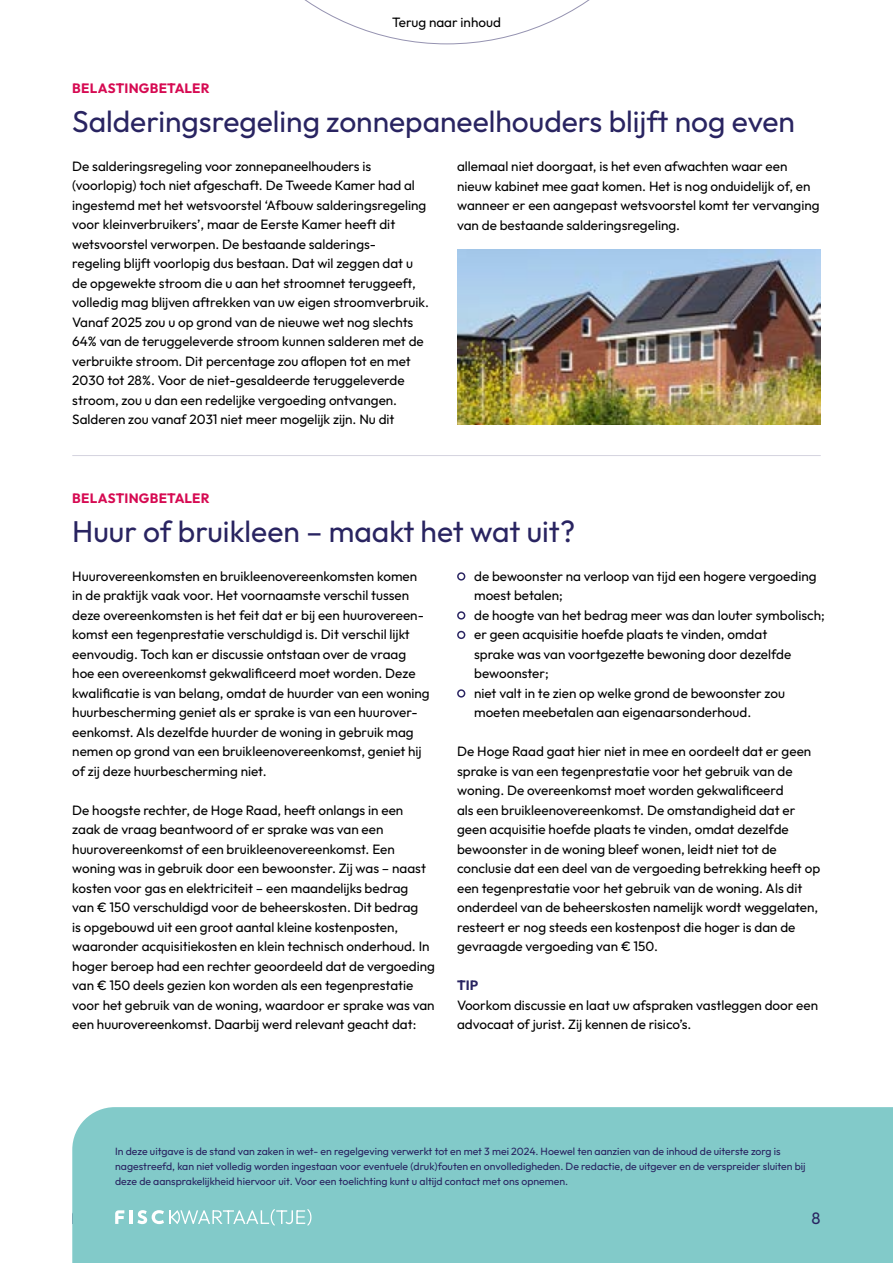
<style>
.page{position:relative;width:893px;height:1263px;background:#fff}
.page>*{position:absolute;margin:0;border:0;box-sizing:border-box;transform-origin:0 0}
.t1{font:30px "Outfit";color:#292461}
.t2{font:16.5px "Outfit";color:#292461}
.t3{font:13.5px/19.5px "Outfit";color:#000}
.t4{font:700 13.5px "Outfit";letter-spacing:.015em;color:#d60a52}
.t5{font:700 13.5px "Outfit";color:#292461}
.t6{font:10.5px/14.9px "Outfit";color:#292461}
</style>
<div class="page">
<svg style="left:304px;top:0;width:286px;height:44px"></svg>
<div style="left:72px;top:1107px;width:821px;height:156px;background:#82cac9"></div>
<hr style="left:72px;top:455px;width:749px;height:1px;background:#d4d3df">
<svg style="left:72px;top:1209px;width:239px;height:17px;background:#9bd4d4"></svg>
<svg style="left:457px;top:572px;width:8px;height:9px"></svg>
<svg style="left:457px;top:611px;width:8px;height:9px"></svg>
<svg style="left:457px;top:631px;width:8px;height:8px"></svg>
<svg style="left:457px;top:689px;width:8px;height:9px"></svg>
<img style="left:457px;top:249px;width:364px;height:175px">
<p class="t3" style="left:392px;top:12px;width:110px">Terug naar inhoud</p>
<p class="t4" style="left:72px;top:79px;width:139px">BELASTINGBETALER</p>
<h1 class="t1" style="left:72px;top:102px;width:724px">Salderingsregeling zonnepaneelhouders blijft nog even</h1>
<p class="t3" style="left:457px;top:157px;width:364px">allemaal niet doorgaat, is het even afwachten waar een nieuw kabinet mee gaat komen. Het is nog onduidelijk of, en wanneer er een aangepast wetsvoorstel komt ter vervanging van de bestaande salderingsregeling.</p>
<p class="t3" style="left:72px;top:157px;width:358px">De salderingsregeling voor zonnepaneelhouders is (voorlopig) toch niet afgeschaft. De Tweede Kamer had al ingestemd met het wetsvoorstel ‘Afbouw salderingsregeling voor kleinverbruikers’, maar de Eerste Kamer heeft dit wetsvoorstel verworpen. De bestaande salderings-<br>regeling blijft voorlopig dus bestaan. Dat wil zeggen dat u de opgewekte stroom die u aan het stroomnet teruggeeft, volledig mag blijven aftrekken van uw eigen stroomverbruik.<br>Vanaf 2025 zou u op grond van de nieuwe wet nog slechts 64% van de teruggeleverde stroom kunnen salderen met de verbruikte stroom. Dit percentage zou aflopen tot en met 2030 tot 28%. Voor de niet-gesaldeerde teruggeleverde stroom, zou u dan een redelijke vergoeding ontvangen.<br>Salderen zou vanaf 2031 niet meer mogelijk zijn. Nu dit</p>
<p class="t4" style="left:72px;top:489px;width:139px">BELASTINGBETALER</p>
<h1 class="t1" style="left:72px;top:512px;width:504px">Huur of bruikleen – maakt het wat uit?</h1>
<p class="t3" style="left:72px;top:566px;width:359px">Huurovereenkomsten en bruikleenovereenkomsten komen in de praktijk vaak voor. Het voornaamste verschil tussen deze overeenkomsten is het feit dat er bij een huurovereen&shy;komst een tegenprestatie verschuldigd is. Dit verschil lijkt eenvoudig. Toch kan er discussie ontstaan over de vraag hoe een overeenkomst gekwalificeerd moet worden. Deze kwalificatie is van belang, omdat de huurder van een woning huurbescherming geniet als er sprake is van een huurover&shy;eenkomst. Als dezelfde huurder de woning in gebruik mag nemen op grond van een bruikleenovereenkomst, geniet hij of zij deze huurbescherming niet.</p>
<p class="t3" style="left:72px;top:800px;width:364px">De hoogste rechter, de Hoge Raad, heeft onlangs in een zaak de vraag beantwoord of er sprake was van een huurovereenkomst of een bruikleenovereenkomst. Een woning was in gebruik door een bewoonster. Zij was – naast kosten voor gas en elektriciteit – een maandelijks bedrag<br>van € 150 verschuldigd voor de beheerskosten. Dit bedrag<br>is opgebouwd uit een groot aantal kleine kostenposten, waaronder acquisitiekosten en klein technisch onderhoud. In hoger beroep had een rechter geoordeeld dat de vergoeding van € 150 deels gezien kon worden als een tegenprestatie voor het gebruik van de woning, waardoor er sprake was van een huurovereenkomst. Daarbij werd relevant geacht dat:</p>
<p class="t3" style="left:474px;top:566px;width:352px">de bewoonster na verloop van tijd een hogere vergoeding moest betalen;<br>de hoogte van het bedrag meer was dan louter symbolisch; er geen acquisitie hoefde plaats te vinden, omdat<br>sprake was van voortgezette bewoning door dezelfde bewoonster;<br>niet valt in te zien op welke grond de bewoonster zou moeten meebetalen aan eigenaarsonderhoud.</p>
<p class="t3" style="left:457px;top:742px;width:365px">De Hoge Raad gaat hier niet in mee en oordeelt dat er geen sprake is van een tegenprestatie voor het gebruik van de woning. De overeenkomst moet worden gekwalificeerd<br>als een bruikleenovereenkomst. De omstandigheid dat er geen acquisitie hoefde plaats te vinden, omdat dezelfde bewoonster in de woning bleef wonen, leidt niet tot de conclusie dat een deel van de vergoeding betrekking heeft op een tegenprestatie voor het gebruik van de woning. Als dit onderdeel van de beheerskosten namelijk wordt weggelaten, resteert er nog steeds een kostenpost die hoger is dan de gevraagde vergoeding van € 150.</p>
<p class="t5" style="left:457px;top:976px;width:23px">TIP</p>
<p class="t3" style="left:457px;top:995px;width:363px">Voorkom discussie en laat uw afspraken vastleggen door een advocaat of jurist. Zij kennen de risico’s.</p>
<p class="t6" style="left:115px;top:1144px;width:692px">In deze uitgave is de stand van zaken in wet- en regelgeving verwerkt tot en met 3 mei 2024. Hoewel ten aanzien van de inhoud de uiterste zorg is nagestreefd, kan niet volledig worden ingestaan voor eventuele (druk)fouten en onvolledigheden. De redactie, de uitgever en de verspreider sluiten bij deze de aansprakelijkheid hiervoor uit. Voor een toelichting kunt u altijd contact met ons opnemen.</p>
<p class="t2" style="left:812px;top:1208px;width:11px">8</p>
</div>
